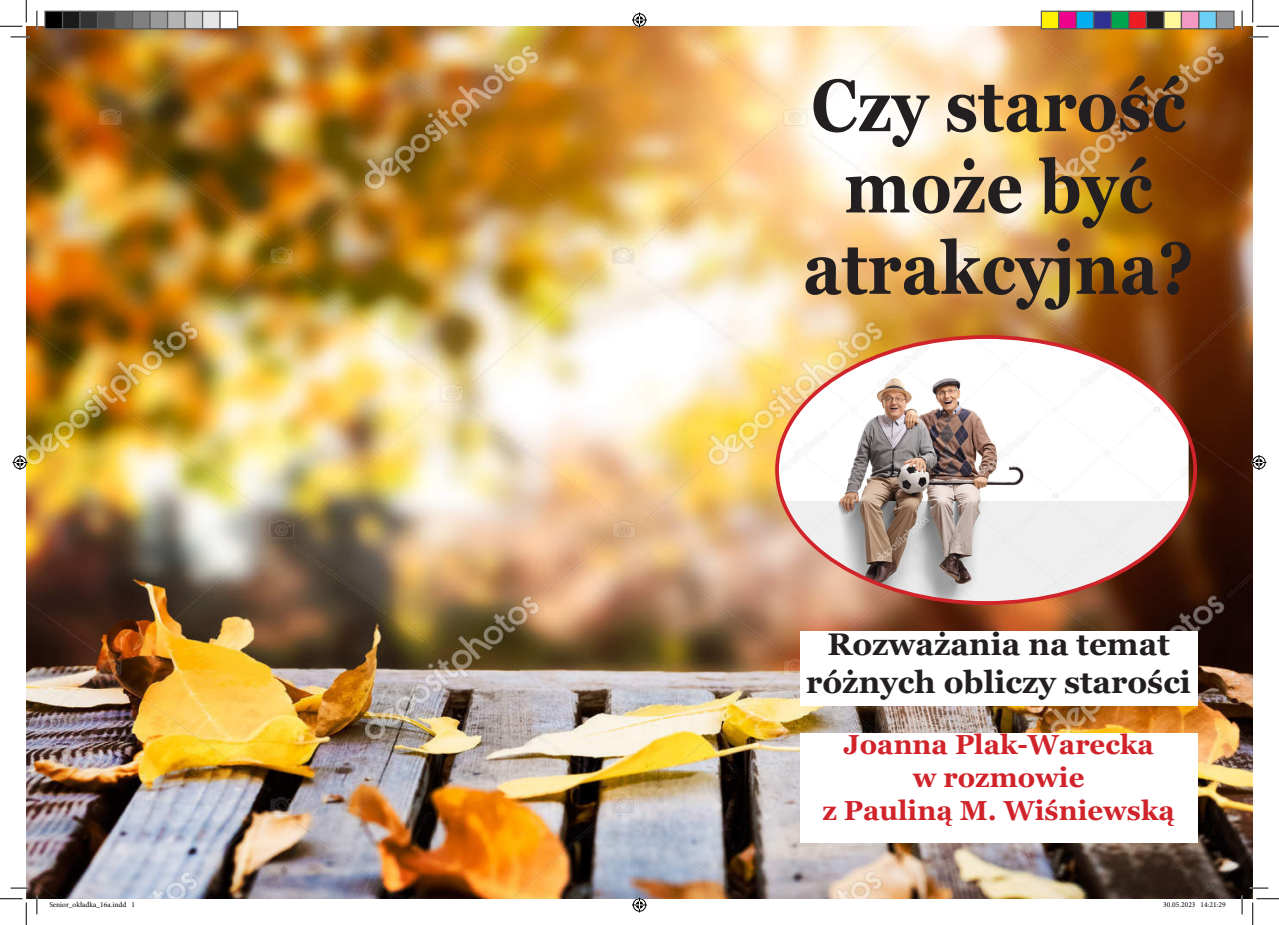
<style>
.page{position:relative;width:1279px;height:925px;background:#fff}
.page>*{position:absolute;margin:0;border:0;box-sizing:border-box;transform-origin:0 0}
.t1{font:700 73.5px/81.2px "Georgia";color:#231f20;text-align:center;scale:.88 1}
.t2{font:700 31.25px/37.5px "Georgia";color:#231f20;text-align:center}
.t3{font:700 27.5px/33px "Georgia";color:#d1232a;text-align:center}
.t4{font:7.5px "Minion Pro";color:#000}
</style>
<div class="page">
<img style="left:26px;top:26px;width:1226px;height:872px">
<div style="left:800px;top:732px;width:397px;height:110px;background:#fff"></div>
<div style="left:800px;top:631px;width:397px;height:75px;background:#fff"></div>
<img style="left:777px;top:337px;width:411px;height:265px">
<svg style="left:11px;top:36px;width:18px;height:2px"></svg>
<svg style="left:1249px;top:36px;width:19px;height:2px"></svg>
<svg style="left:11px;top:886px;width:18px;height:2px"></svg>
<svg style="left:1249px;top:886px;width:19px;height:2px"></svg>
<svg style="left:36px;top:11px;width:2px;height:18px"></svg>
<svg style="left:36px;top:895px;width:2px;height:19px"></svg>
<svg style="left:1241px;top:11px;width:1px;height:18px"></svg>
<svg style="left:1241px;top:895px;width:1px;height:19px"></svg>
<svg style="left:0;top:0;width:27px;height:27px"></svg>
<svg style="left:0;top:898px;width:27px;height:26px"></svg>
<svg style="left:1252px;top:0;width:26px;height:27px"></svg>
<svg style="left:1252px;top:898px;width:26px;height:26px"></svg>
<svg style="left:632px;top:13px;width:15px;height:15px"></svg>
<svg style="left:632px;top:897px;width:15px;height:15px"></svg>
<svg style="left:13px;top:455px;width:15px;height:15px"></svg>
<svg style="left:1251px;top:455px;width:15px;height:15px"></svg>
<div style="left:45px;top:11px;width:18px;height:18px;background:#000"></div>
<div style="left:44px;top:11px;width:19px;height:18px;border:1px solid #595959"></div>
<div style="left:63px;top:11px;width:17px;height:18px;background:#1a1a1a"></div>
<div style="left:62px;top:11px;width:19px;height:18px;border:1px solid #595959"></div>
<div style="left:80px;top:11px;width:18px;height:18px;background:#333"></div>
<div style="left:79px;top:11px;width:19px;height:18px;border:1px solid #595959"></div>
<div style="left:98px;top:11px;width:17px;height:18px;background:#4d4d4d"></div>
<div style="left:97px;top:11px;width:19px;height:18px;border:1px solid #595959"></div>
<div style="left:115px;top:11px;width:18px;height:18px;background:#666"></div>
<div style="left:114px;top:11px;width:19px;height:18px;border:1px solid #595959"></div>
<div style="left:133px;top:11px;width:17px;height:18px;background:#808080"></div>
<div style="left:132px;top:11px;width:19px;height:18px;border:1px solid #595959"></div>
<div style="left:150px;top:11px;width:18px;height:18px;background:#999"></div>
<div style="left:149px;top:11px;width:19px;height:18px;border:1px solid #595959"></div>
<div style="left:168px;top:11px;width:17px;height:18px;background:#b3b3b3"></div>
<div style="left:167px;top:11px;width:19px;height:18px;border:1px solid #595959"></div>
<div style="left:185px;top:11px;width:18px;height:18px;background:#ccc"></div>
<div style="left:184px;top:11px;width:19px;height:18px;border:1px solid #595959"></div>
<div style="left:203px;top:11px;width:17px;height:18px;background:#e6e6e6"></div>
<div style="left:202px;top:11px;width:19px;height:18px;border:1px solid #595959"></div>
<div style="left:220px;top:11px;width:18px;height:18px;background:#fff"></div>
<div style="left:219px;top:11px;width:19px;height:18px;border:1px solid #595959"></div>
<div style="left:1041px;top:11px;width:17px;height:18px;background:#fff101"></div>
<div style="left:1040px;top:11px;width:19px;height:18px;border:1px solid #595959"></div>
<div style="left:1058px;top:11px;width:18px;height:18px;background:#ed028c"></div>
<div style="left:1058px;top:11px;width:19px;height:18px;border:1px solid #595959"></div>
<div style="left:1076px;top:11px;width:17px;height:18px;background:#00aeef"></div>
<div style="left:1075px;top:11px;width:19px;height:18px;border:1px solid #595959"></div>
<div style="left:1093px;top:11px;width:18px;height:18px;background:#2e3092"></div>
<div style="left:1093px;top:11px;width:19px;height:18px;border:1px solid #595959"></div>
<div style="left:1111px;top:11px;width:17px;height:18px;background:#00a54f"></div>
<div style="left:1110px;top:11px;width:19px;height:18px;border:1px solid #595959"></div>
<div style="left:1128px;top:11px;width:18px;height:18px;background:#ee1d23"></div>
<div style="left:1128px;top:11px;width:19px;height:18px;border:1px solid #595959"></div>
<div style="left:1146px;top:11px;width:17px;height:18px;background:#231f20"></div>
<div style="left:1145px;top:11px;width:19px;height:18px;border:1px solid #595959"></div>
<div style="left:1163px;top:11px;width:18px;height:18px;background:#fff79a"></div>
<div style="left:1163px;top:11px;width:19px;height:18px;border:1px solid #595959"></div>
<div style="left:1181px;top:11px;width:17px;height:18px;background:#f499c2"></div>
<div style="left:1180px;top:11px;width:19px;height:18px;border:1px solid #595959"></div>
<div style="left:1198px;top:11px;width:18px;height:18px;background:#6bcff6"></div>
<div style="left:1198px;top:11px;width:19px;height:18px;border:1px solid #595959"></div>
<div style="left:1216px;top:11px;width:17px;height:18px;background:#939598"></div>
<div style="left:1215px;top:11px;width:19px;height:18px;border:1px solid #595959"></div>
<p class="t1" style="left:803px;top:65px;width:446px">Czy starość może być atrakcyjna?</p>
<p class="t2" style="left:806px;top:625px;width:386px">Rozważania na temat różnych obliczy starości</p>
<p class="t3" style="left:822px;top:727px;width:354px">Joanna Plak-Warecka<br>w rozmowie<br>z Pauliną M. Wiśniewską</p>
<p class="t4" style="left:49px;top:899px;width:87px">Senior_okładka_16a.indd 1</p>
<p class="t4" style="left:1163px;top:899px;width:64px">30.05.2023 14:21:29</p>
</div>
